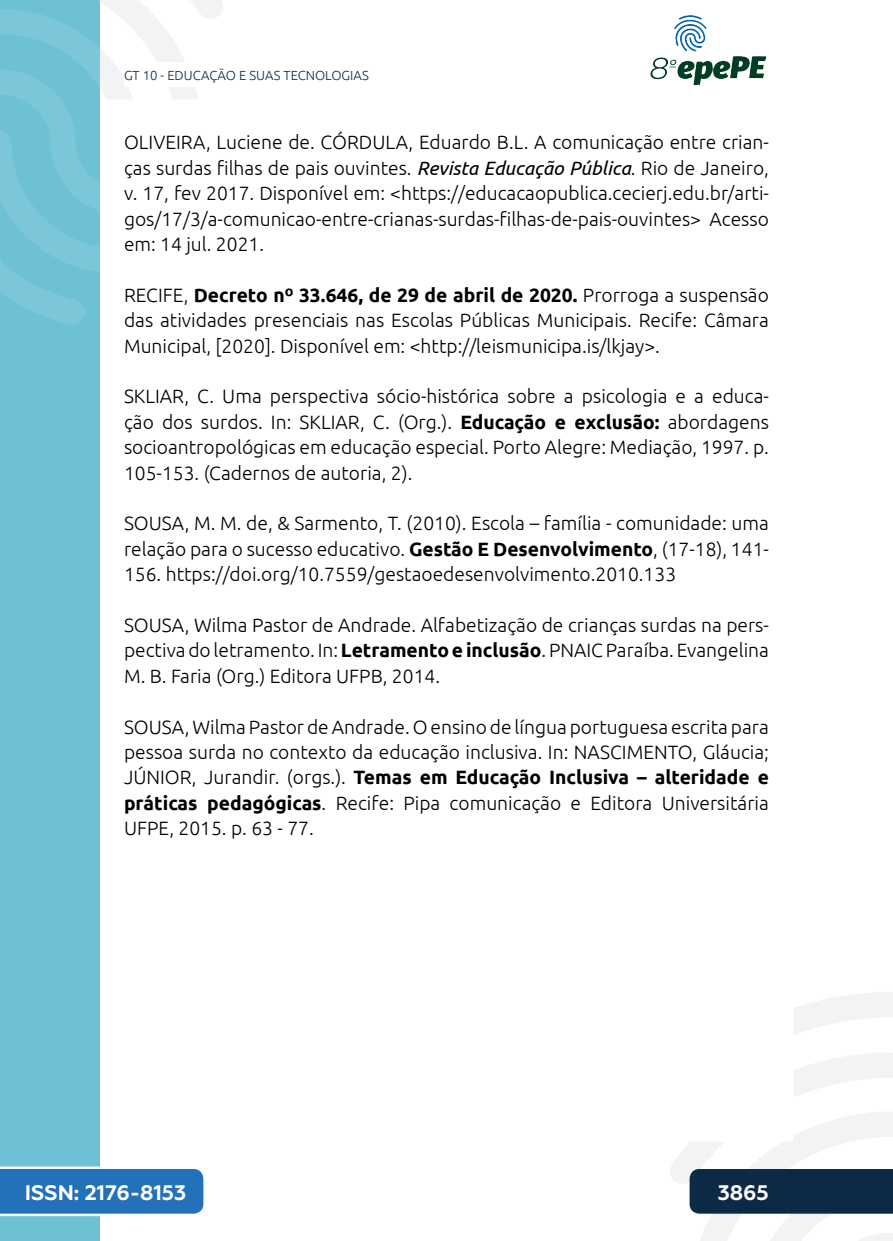
<style>
.page{position:relative;width:893px;height:1241px;background:#fff}
.page>*{position:absolute;margin:0;border:0;box-sizing:border-box;transform-origin:0 0}
.t1{font:700 21px "Geometria";color:#fff}
._11_REFERENCIAS{font:300 19.25px/25.4px "Ubuntu";color:#000;text-align:justify}
.t2{font:300 13.12px "Ubuntu";color:#0c2a46}
.s1{font-weight:400;font-style:italic}
.s2{font-weight:700}
</style>
<div class="page">
<svg style="left:670px;top:992px;width:223px;height:248px"></svg>
<svg style="left:99px;top:0;width:124px;height:324px"></svg>
<img style="left:650px;top:15px;width:117px;height:71px">
<div style="left:0;top:0;width:99px;height:1240px;background:#6ec0d5"></div>
<svg style="left:0;top:0;width:99px;height:325px"></svg>
<svg style="left:0;top:1166px;width:203px;height:49px;background:#367dbf"></svg>
<div style="left:690px;top:1168px;width:203px;height:45px;background:#0c2a46"></div>
<div style="left:124px;top:62px;width:516px;height:25px;background:#fff"></div>
<p class="t2" style="left:124px;top:67px;width:246px">GT 10 - EDUCAÇÃO E SUAS TECNOLOGIAS</p>
<p class="_11_REFERENCIAS" style="left:124px;top:129px;width:646px">OLIVEIRA, Luciene de. CÓRDULA, Eduardo B.L. A comunicação entre crian&shy;ças surdas filhas de pais ouvintes. <span class="s1">Revista Educação Pública</span>. Rio de Janeiro, v. 17, fev 2017. Disponível em: &lt;https://educacaopublica.cecierj.edu.br/arti&shy;gos/17/3/a-comunicao-entre-crianas-surdas-filhas-de-pais-ouvintes&gt; Acesso em: 14 jul. 2021.</p>
<p class="_11_REFERENCIAS" style="left:124px;top:282px;width:646px">RECIFE, <span class="s2">Decreto nº 33.646, de 29 de abril de 2020.</span> Prorroga a suspensão das atividades presenciais nas Escolas Públicas Municipais. Recife: Câmara Municipal, [2020]. Disponível em: &lt;http://leismunicipa.is/lkjay&gt;.</p>
<p class="_11_REFERENCIAS" style="left:124px;top:383px;width:646px">SKLIAR, C. Uma perspectiva sócio-histórica sobre a psicologia e a educa&shy;ção dos surdos. In: SKLIAR, C. (Org.). <span class="s2">Educação e exclusão:</span> abordagens socioantropológicas em educação especial. Porto Alegre: Mediação, 1997. p.<br>105-153. (Cadernos de autoria, 2).</p>
<p class="_11_REFERENCIAS" style="left:124px;top:510px;width:646px">SOUSA, M. M. de, &amp; Sarmento, T. (2010). Escola – família - comunidade: uma relação para o sucesso educativo. <span class="s2">Gestão E Desenvolvimento</span>, (17-18), 141- 156. https://doi.org/10.7559/gestaoedesenvolvimento.2010.133</p>
<p class="_11_REFERENCIAS" style="left:124px;top:611px;width:646px">SOUSA, Wilma Pastor de Andrade. Alfabetização de crianças surdas na pers&shy;pectiva do letramento. In: <span class="s2">Letramento e inclusão</span>. PNAIC Paraíba. Evangelina M. B. Faria (Org.) Editora UFPB, 2014.</p>
<p class="_11_REFERENCIAS" style="left:124px;top:713px;width:646px">SOUSA, Wilma Pastor de Andrade. O ensino de língua portuguesa escrita para pessoa surda no contexto da educação inclusiva. In: NASCIMENTO, Gláucia; JÚNIOR, Jurandir. (orgs.). <span class="s2">Temas em Educação Inclusiva – alteridade e práticas pedagógicas</span>. Recife: Pipa comunicação e Editora Universitária UFPE, 2015. p. 63 - 77.</p>
<p class="t1" style="left:25px;top:1179px;width:163px">ISSN: 2176-8153</p>
<p class="t1" style="left:718px;top:1179px;width:53px">3865</p>
</div>
